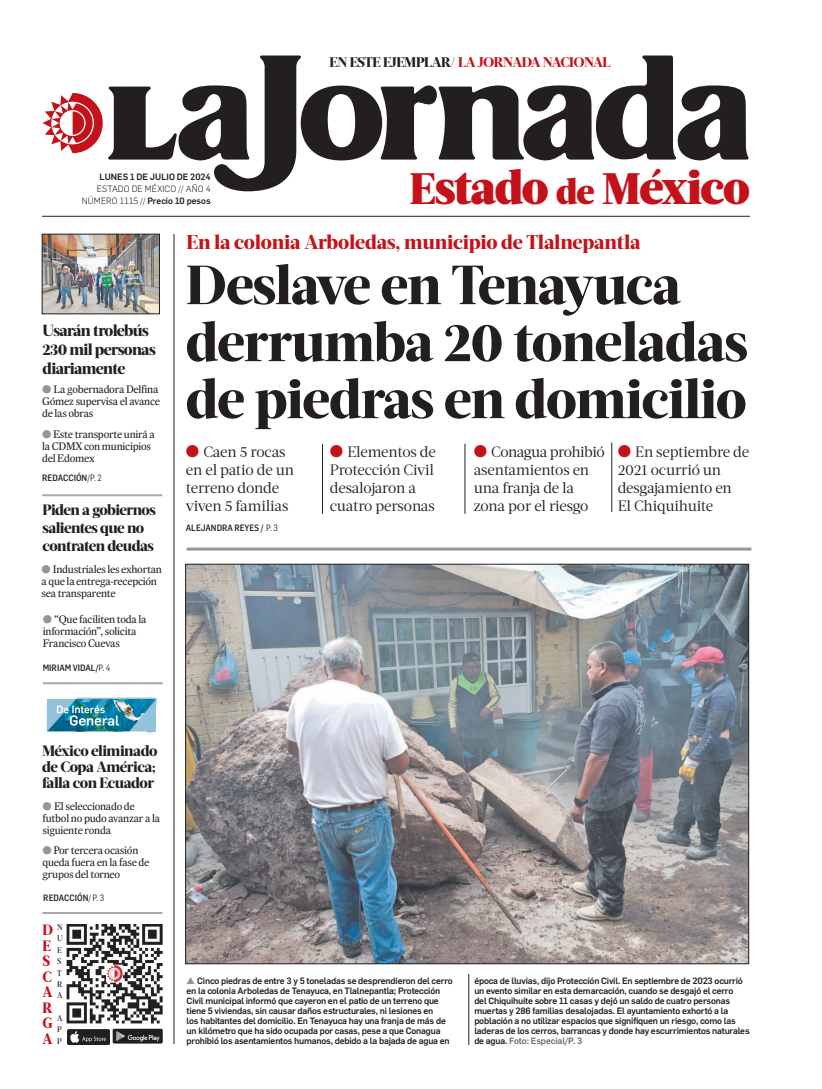
<style>
.page{position:relative;width:822px;height:1089px;background:#fff}
.page>*{position:absolute;margin:0;border:0;box-sizing:border-box;transform-origin:0 0}
.CABEZA_72{font:800 55px "Acta Headline";letter-spacing:-.02em;color:#231f20}
.CABEZA_56{font:900 48px "Acta Deck";letter-spacing:-.03em;color:#c4121a}
.BALAZO_ROJO_19{font:800 20px "Acta Headline";letter-spacing:-.01em;color:#c4121a}
.AVISO_18{font:800 16px "Acta Headline";letter-spacing:-.04em;color:#231f20}
.SUMARIO_17{font:15px "Acta Deck";letter-spacing:-.01em;color:#231f20}
.AVISO_18-2{font:800 15px "Acta Headline";letter-spacing:-.035em;color:#231f20}
.SUMARIO_17-2{font:15px "Acta Deck";letter-spacing:-.03em;color:#231f20}
.CABEZA_56-2{font:800 15px "Acta Deck";color:#c4121a;scale:.96 1}
.CABEZA_56-3{font:800 14px "Acta Headline";letter-spacing:-.03em;color:#c4121a}
.AVISO_18-3{font:11px/12px "Expresso Tx";letter-spacing:-.025em;color:#231f20}
.PIE_DE_FOTO_SIN_PLECA{font:500 9px/10px "Flama";letter-spacing:-.02em;color:#231f20}
.FECHA_AÑO_NUM_PORTADA{font:500 9px/12px "Flama";color:#231f20;text-align:right}
.SUMARIO_9_5{font:500 9px "Flama Semicond";color:#231f20}
.CREDITO_PORTADA{font:500 9px "Flama Semicond";color:#231f20}
.CABEZA_56-4{font:500 8.2px "Acta Deck";color:#231f20;scale:.96 1}
.s1{font-weight:300}
.s2{color:#231f20}
.s3{font-size:44px}
.s4{font-size:36px}
.s5{color:#939598}
.s6{font-weight:400}
.s7{color:#c4121a}
.s8{color:#6c6d70}
</style>
<div class="page">
<hr style="left:42px;top:216px;width:708px;height:1px;background:#231f20">
<svg style="left:43px;top:55px;width:706px;height:136px"></svg>
<img style="left:112px;top:1028px;width:51px;height:16px">
<hr style="left:127px;top:1031px;width:25px;height:4px;background:#231f20">
<img style="left:67px;top:1029px;width:42px;height:15px">
<hr style="left:80px;top:1032px;width:27px;height:4px;background:#231f20">
<img style="left:67px;top:924px;width:95px;height:100px">
<hr style="left:42px;top:494px;width:120px;height:2px;background:#a8a9ad">
<hr style="left:43px;top:682px;width:120px;height:2px;background:#a8a9ad">
<hr style="left:43px;top:912px;width:120px;height:2px;background:#a8a9ad">
<img style="left:44px;top:236px;width:114px;height:76px">
<div style="left:42px;top:234px;width:118px;height:80px;border:1px solid #231f20"></div>
<img style="left:46px;top:697px;width:112px;height:37px">
<hr style="left:174px;top:234px;width:1px;height:810px;background:#231f20">
<hr style="left:187px;top:548px;width:564px;height:3px;background:#939598">
<hr style="left:322px;top:444px;width:1px;height:70px;background:#231f20">
<hr style="left:465px;top:444px;width:1px;height:70px;background:#231f20">
<hr style="left:612px;top:443px;width:1px;height:69px;background:#231f20">
<svg style="left:187px;top:977px;width:8px;height:7px"></svg>
<img style="left:187px;top:566px;width:560px;height:396px">
<hr style="left:469px;top:974px;width:1px;height:71px;background:#231f20">
<p class="FECHA_AÑO_NUM_PORTADA" style="left:82px;top:170px;width:130px">LUNES 1 DE JULIO DE 2024<br><span class="s1">ESTADO DE MÉXICO // AÑO 4<br>NÚMERO 1115 //</span> Precio 10 pesos</p>
<p class="CABEZA_56-3" style="left:330px;top:54px;width:283px"><span class="s2">EN ESTE EJEMPLAR/</span> LA JORNADA NACIONAL</p>
<p class="CABEZA_56" style="left:410px;top:158px;width:342px"><span class="s3">E</span>stado <span class="s4">de</span> <span class="s3">M</span>éxico</p>
<p class="AVISO_18" style="left:43px;top:321px;width:108px">Usarán trolebús</p>
<p class="AVISO_18" style="left:43px;top:340px;width:115px">230 mil personas</p>
<p class="AVISO_18" style="left:43px;top:359px;width:84px">diariamente</p>
<p class="AVISO_18-3" style="left:42px;top:383px;width:120px"><span class="s5">●</span> La gobernadora Delfina<br>Gómez supervisa el avance de las obras</p>
<p class="AVISO_18-3" style="left:42px;top:428px;width:114px"><span class="s5">●</span> Este transporte unirá a la CDMX con municipios del Edomex</p>
<p class="SUMARIO_9_5" style="left:42px;top:472px;width:61px">REDACCIÓN<span class="s6">/P. 2</span></p>
<p class="AVISO_18-2" style="left:43px;top:501px;width:115px">Piden a gobiernos</p>
<p class="AVISO_18-2" style="left:43px;top:519px;width:103px">salientes que no</p>
<p class="AVISO_18-2" style="left:43px;top:537px;width:113px">contraten deudas</p>
<p class="AVISO_18-3" style="left:42px;top:563px;width:122px"><span class="s5">●</span> Industriales les exhortan a que la entrega-recepción sea transparente</p>
<p class="AVISO_18-3" style="left:43px;top:613px;width:105px"><span class="s5">●</span> “Que faciliten toda la información”, solicita<br>Francisco Cuevas</p>
<p class="SUMARIO_9_5" style="left:43px;top:662px;width:69px">MIRIAM VIDAL/<span class="s6">P. 4</span></p>
<p class="BALAZO_ROJO_19" style="left:187px;top:230px;width:456px">En la colonia Arboledas, municipio de Tlalnepantla</p>
<p class="CABEZA_72" style="left:186px;top:252px;width:497px">Deslave en Tenayuca</p>
<p class="CABEZA_72" style="left:186px;top:309px;width:564px">derrumba 20 toneladas</p>
<p class="CABEZA_72" style="left:186px;top:366px;width:562px">de piedras en domicilio</p>
<p class="SUMARIO_17" style="left:186px;top:443px;width:101px"><span class="s7">●</span> Caen 5 rocas</p>
<p class="SUMARIO_17" style="left:186px;top:461px;width:110px">en el patio de un</p>
<p class="SUMARIO_17" style="left:186px;top:479px;width:95px">terreno donde</p>
<p class="SUMARIO_17" style="left:186px;top:497px;width:104px">viven 5 familias</p>
<p class="CREDITO_PORTADA" style="left:186px;top:522px;width:94px">ALEJANDRA REYES / <span class="s6">P. 3</span></p>
<p class="SUMARIO_17" style="left:330px;top:443px;width:108px"><span class="s7">●</span> Elementos de</p>
<p class="SUMARIO_17" style="left:330px;top:461px;width:106px">Protección Civil</p>
<p class="SUMARIO_17" style="left:330px;top:479px;width:88px">desalojaron a</p>
<p class="SUMARIO_17" style="left:330px;top:497px;width:107px">cuatro personas</p>
<p class="SUMARIO_17-2" style="left:474px;top:443px;width:132px"><span class="s7">●</span> Conagua prohibió</p>
<p class="SUMARIO_17" style="left:474px;top:461px;width:117px">asentamientos en</p>
<p class="SUMARIO_17" style="left:474px;top:479px;width:102px">una franja de la</p>
<p class="SUMARIO_17" style="left:474px;top:497px;width:116px">zona por el riesgo</p>
<p class="SUMARIO_17" style="left:618px;top:443px;width:133px"><span class="s7">●</span> En septiembre de</p>
<p class="SUMARIO_17" style="left:618px;top:461px;width:105px">2021 ocurrió un</p>
<p class="SUMARIO_17" style="left:618px;top:479px;width:116px">desgajamiento en</p>
<p class="SUMARIO_17" style="left:618px;top:497px;width:97px">El Chiquihuite</p>
<p class="AVISO_18-2" style="left:42px;top:741px;width:117px">México eliminado</p>
<p class="AVISO_18-2" style="left:42px;top:757px;width:116px">de Copa América;</p>
<p class="AVISO_18-2" style="left:42px;top:773px;width:114px">falla con Ecuador</p>
<p class="AVISO_18-3" style="left:43px;top:800px;width:119px"><span class="s5">●</span> El seleccionado de futbol no pudo avanzar a la siguiente ronda</p>
<p class="AVISO_18-3" style="left:43px;top:844px;width:108px"><span class="s5">●</span> Por tercera ocasión queda fuera en la fase de grupos del torneo</p>
<p class="SUMARIO_9_5" style="left:43px;top:892px;width:62px">REDACCIÓN<span class="s6">/ P. 3</span></p>
<p class="CABEZA_56-4" style="left:57px;top:922px;width:7px">N</p>
<p class="CABEZA_56-4" style="left:57px;top:934px;width:8px">U</p>
<p class="CABEZA_56-4" style="left:57px;top:945px;width:6px">E</p>
<p class="CABEZA_56-4" style="left:57px;top:956px;width:6px">S</p>
<p class="CABEZA_56-4" style="left:57px;top:968px;width:6px">T</p>
<p class="CABEZA_56-4" style="left:57px;top:979px;width:7px">R</p>
<p class="CABEZA_56-4" style="left:57px;top:991px;width:7px">A</p>
<p class="CABEZA_56-4" style="left:57px;top:1013px;width:7px">A</p>
<p class="CABEZA_56-4" style="left:57px;top:1025px;width:6px">P</p>
<p class="CABEZA_56-4" style="left:57px;top:1036px;width:6px">P</p>
<p class="CABEZA_56-2" style="left:42px;top:921px;width:13px">D</p>
<p class="CABEZA_56-2" style="left:42px;top:936px;width:10px">E</p>
<p class="CABEZA_56-2" style="left:42px;top:952px;width:10px">S</p>
<p class="CABEZA_56-2" style="left:42px;top:967px;width:11px">C</p>
<p class="CABEZA_56-2" style="left:42px;top:983px;width:12px">A</p>
<p class="CABEZA_56-2" style="left:42px;top:999px;width:12px">R</p>
<p class="CABEZA_56-2" style="left:42px;top:1014px;width:12px">G</p>
<p class="CABEZA_56-2" style="left:42px;top:1030px;width:12px">A</p>
<p class="PIE_DE_FOTO_SIN_PLECA" style="left:187px;top:975px;width:268px;text-indent:11px">Cinco piedras de entre 3 y 5 toneladas se desprendieron del cerro en la colonia Arboledas de Tenayuca, en Tlalnepantla; Protección Civil municipal informó que cayeron en el patio de un terreno que tiene 5 viviendas, sin causar daños estructurales, ni lesiones en<br>los habitantes del domicilio. En Tenayuca hay una franja de más de un kilómetro que ha sido ocupada por casas, pese a que Conagua prohibió los asentamientos humanos, debido a la bajada de agua en</p>
<p class="PIE_DE_FOTO_SIN_PLECA" style="left:474px;top:975px;width:277px">época de lluvias, dijo Protección Civil. En septiembre de 2023 ocurrió un evento similar en esta demarcación, cuando se desgajó el cerro<br>del Chiquihuite sobre 11 casas y dejó un saldo de cuatro personas muertas y 286 familias desalojadas. El ayuntamiento exhortó a la población a no utilizar espacios que signifiquen un riesgo, como las laderas de los cerros, barrancas y donde hay escurrimientos naturales de agua. <span class="s8">Foto: Especial/P. 3</span></p>
</div>
